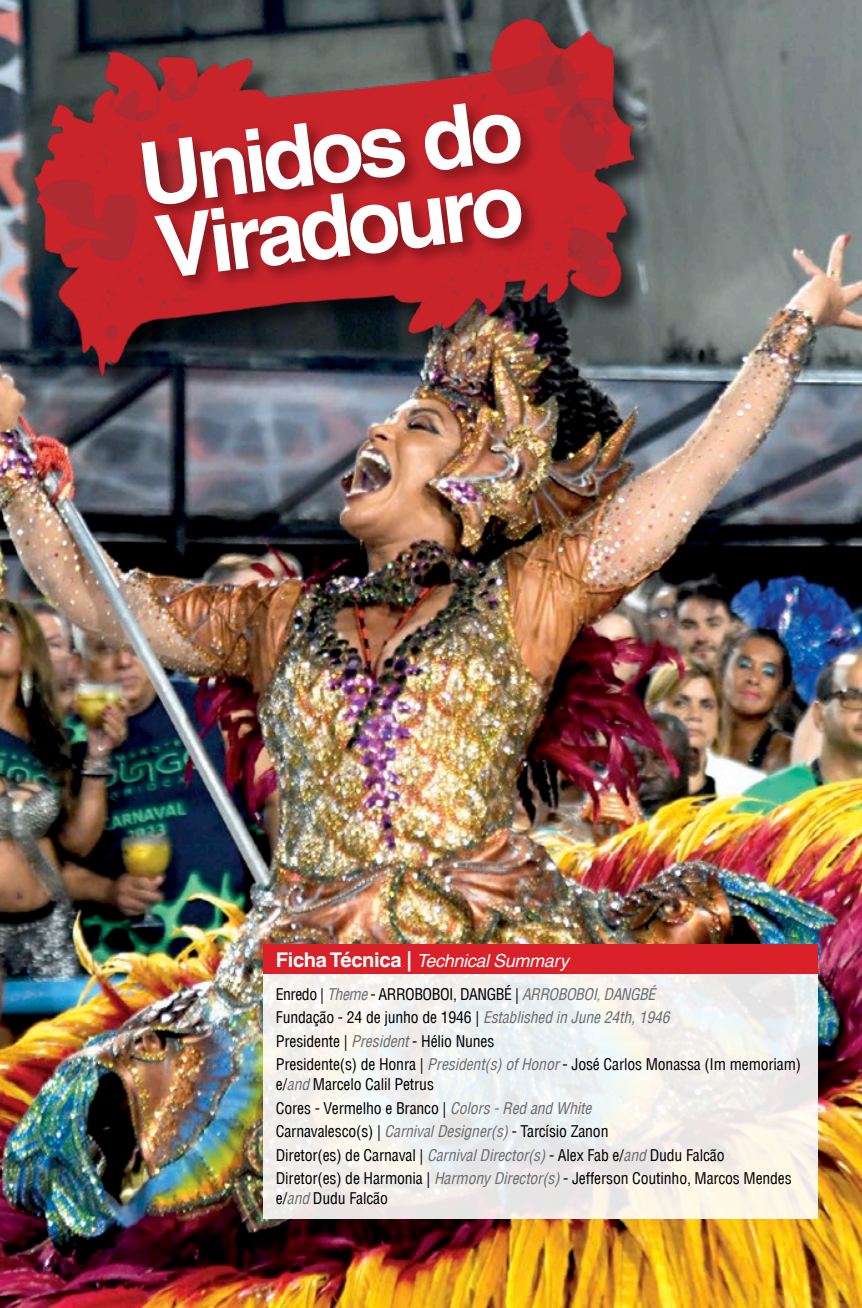
<style>
.page{position:relative;width:862px;height:1308px;background:#fff}
.page>*{position:absolute;margin:0;border:0;box-sizing:border-box;transform-origin:0 0}
.t1{font:700 87.3px/74.2px "Helvetica LT";color:#fff}
.t2{font:italic 18px "Helvetica LT";letter-spacing:-.02em;color:#fff}
.t3{font:condensed 15.75px/23.4px "Helvetica LT";letter-spacing:-.01em;color:#000}
.s1{font-weight:700;font-style:normal;font-size:20.25px}
.s2{font-style:italic;color:#6d6d71}
</style>
<div class="page">
<img style="left:0;top:0;width:861px;height:1307px">
<div style="left:36px;top:22px;width:620px;height:378px;background:#000;opacity:.6"></div>
<img style="left:33px;top:20px;width:599px;height:356px">
<div style="left:137px;top:98px;width:403px;height:196px;background:#000;opacity:.4"></div>
<div style="left:263px;top:944px;width:553px;height:274px;background:linear-gradient(to right,#f0f1ef,#f2f0eb)"></div>
<div style="left:263px;top:944px;width:553px;height:30px;background:#da2028"></div>
<h1 class="t1" style="left:134px;top:137px;width:387px;rotate:-7deg">Unidos do<br>Viradouro</h1>
<p class="t2" style="left:276px;top:950px;width:294px"><span class="s1">Ficha Técnica |</span> Technical Summary</p>
<p class="t3" style="left:276px;top:982px;width:526px">Enredo | <span class="s2">Theme</span> - ARROBOBOI, DANGBÉ | <span class="s2">ARROBOBOI, DANGBÉ<br></span>Fundação - 24 de junho de 1946 | <span class="s2">Established in June 24th, 1946<br></span>Presidente | <span class="s2">President</span> - Hélio Nunes<br>Presidente(s) de Honra | <span class="s2">President(s) of Honor</span> - José Carlos Monassa (Im memoriam)</p>
<p class="t3" style="left:276px;top:1072px;width:517px">e/<span class="s2">and</span> Marcelo Calil Petrus<br>Cores - Vermelho e Branco | <span class="s2">Colors - Red and White<br></span>Carnavalesco(s) | <span class="s2">Carnival Designer(s)</span> - Tarcísio Zanon<br>Diretor(es) de Carnaval | <span class="s2">Carnival Director(s)</span> - Alex Fab e/<span class="s2">and</span> Dudu Falcão Diretor(es) de Harmonia | <span class="s2">Harmony Director(s)</span> - Jefferson Coutinho, Marcos Mendes</p>
<p class="t3" style="left:276px;top:1186px;width:114px">e/<span class="s2">and</span> Dudu Falcão</p>
</div>
